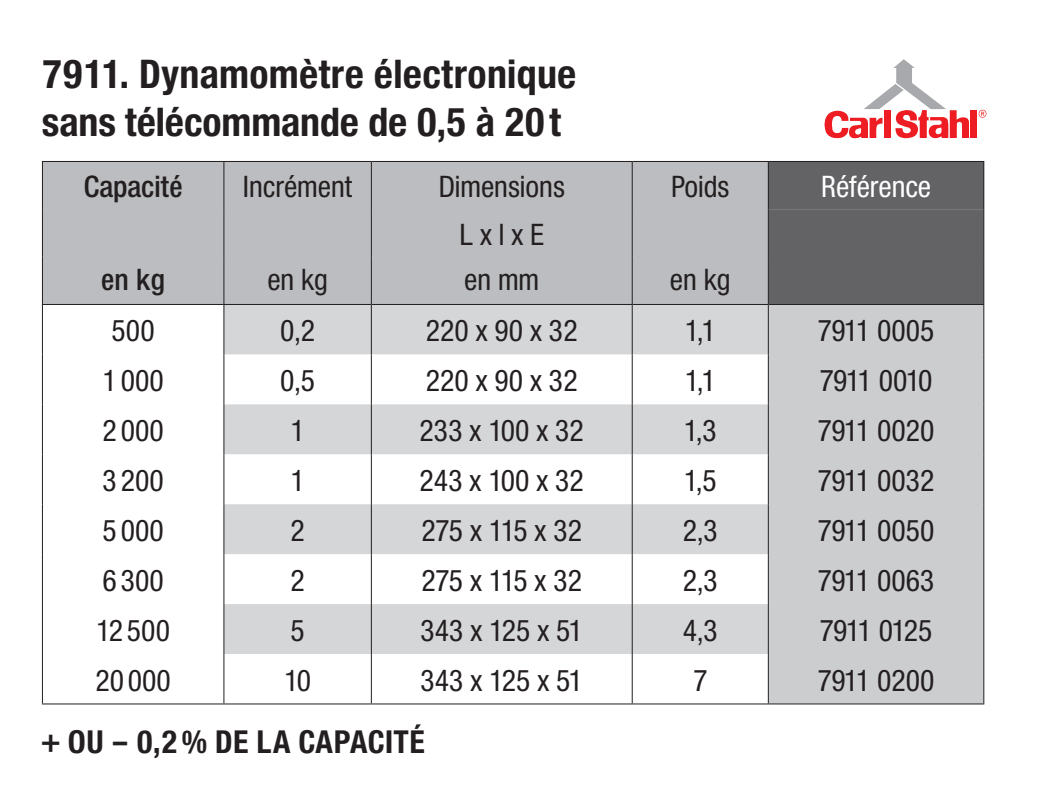
<style>
.page{position:relative;width:1040px;height:793px;background:#fff}
.page>*{position:absolute;margin:0;border:0;box-sizing:border-box;transform-origin:0 0}
.TXT_descriptif_coura{font:700 40px/48px "Neue Helvetica Condensed BQ";letter-spacing:.005em;color:#231f20}
.TXT_descriptif_coura-2{font:700 32px "Neue Helvetica Condensed BQ";letter-spacing:.02em;color:#231f20}
.t1{font:30px "Neue Helvetica Condensed BQ";color:#231f20}
.t2{font:30px "Neue Helvetica Condensed BQ";letter-spacing:-.065em;color:#231f20}
.t3{font:500 30px "Neue Helvetica Condensed BQ";color:#231f20}
.t4{font:30px "Neue Helvetica Condensed BQ";color:#fff}
</style>
<div class="page">
<div style="left:970px;top:110px;width:7px;height:28px;background:#ee1d23"></div>
<svg style="left:824px;top:59px;width:145px;height:79px"></svg>
<svg style="left:978px;top:110px;width:8px;height:8px"></svg>
<div style="left:43px;top:162px;width:724px;height:142px;background:#bcbdc0"></div>
<div style="left:768px;top:161px;width:216px;height:48px;background:#636366"></div>
<div style="left:769px;top:209px;width:214px;height:95px;background:#636366"></div>
<svg style="left:225px;top:305px;width:542px;height:348px;fill:#d5d6d8"></svg>
<div style="left:769px;top:305px;width:214px;height:398px;background:#cccdcf"></div>
<hr style="left:42px;top:209px;width:1px;height:48px;background:#231f20">
<hr style="left:371px;top:209px;width:1px;height:48px;background:#231f20">
<hr style="left:223px;top:209px;width:2px;height:48px;background:#231f20">
<hr style="left:767px;top:209px;width:2px;height:48px;background:#231f20">
<hr style="left:983px;top:209px;width:1px;height:48px;background:#231f20">
<hr style="left:42px;top:257px;width:1px;height:47px;background:#231f20">
<hr style="left:223px;top:257px;width:2px;height:47px;background:#231f20">
<hr style="left:371px;top:257px;width:1px;height:47px;background:#231f20">
<hr style="left:767px;top:257px;width:2px;height:47px;background:#231f20">
<hr style="left:983px;top:257px;width:1px;height:47px;background:#231f20">
<hr style="left:42px;top:161px;width:182px;height:1px;background:#231f20">
<hr style="left:42px;top:162px;width:1px;height:47px;background:#231f20">
<hr style="left:371px;top:161px;width:261px;height:1px;background:#231f20">
<hr style="left:371px;top:162px;width:1px;height:47px;background:#231f20">
<hr style="left:631px;top:162px;width:2px;height:47px;background:#231f20">
<hr style="left:224px;top:161px;width:147px;height:1px;background:#231f20">
<hr style="left:223px;top:162px;width:2px;height:47px;background:#231f20">
<hr style="left:632px;top:161px;width:136px;height:1px;background:#231f20">
<hr style="left:768px;top:161px;width:216px;height:1px;background:#231f20">
<hr style="left:767px;top:162px;width:2px;height:47px;background:#231f20">
<hr style="left:983px;top:162px;width:1px;height:47px;background:#231f20">
<hr style="left:631px;top:209px;width:2px;height:48px;background:#231f20">
<hr style="left:631px;top:257px;width:2px;height:47px;background:#231f20">
<hr style="left:42px;top:653px;width:1px;height:50px;background:#231f20">
<hr style="left:223px;top:653px;width:2px;height:50px;background:#231f20">
<hr style="left:371px;top:653px;width:1px;height:50px;background:#231f20">
<hr style="left:631px;top:653px;width:2px;height:50px;background:#231f20">
<hr style="left:767px;top:653px;width:2px;height:50px;background:#231f20">
<hr style="left:983px;top:653px;width:1px;height:50px;background:#231f20">
<hr style="left:42px;top:703px;width:182px;height:1px;background:#231f20">
<hr style="left:224px;top:703px;width:147px;height:1px;background:#231f20">
<hr style="left:371px;top:703px;width:261px;height:1px;background:#231f20">
<hr style="left:632px;top:703px;width:136px;height:1px;background:#231f20">
<hr style="left:768px;top:703px;width:216px;height:1px;background:#231f20">
<hr style="left:42px;top:304px;width:182px;height:1px;background:#231f20">
<hr style="left:42px;top:305px;width:1px;height:49px;background:#231f20">
<hr style="left:224px;top:304px;width:147px;height:1px;background:#231f20">
<hr style="left:223px;top:305px;width:2px;height:49px;background:#231f20">
<hr style="left:371px;top:304px;width:261px;height:1px;background:#231f20">
<hr style="left:371px;top:305px;width:1px;height:49px;background:#231f20">
<hr style="left:632px;top:304px;width:136px;height:1px;background:#231f20">
<hr style="left:631px;top:305px;width:2px;height:49px;background:#231f20">
<hr style="left:768px;top:304px;width:216px;height:1px;background:#231f20">
<hr style="left:767px;top:305px;width:2px;height:49px;background:#231f20">
<hr style="left:983px;top:305px;width:1px;height:49px;background:#231f20">
<hr style="left:42px;top:354px;width:1px;height:50px;background:#231f20">
<hr style="left:223px;top:354px;width:2px;height:50px;background:#231f20">
<hr style="left:371px;top:354px;width:1px;height:50px;background:#231f20">
<hr style="left:631px;top:354px;width:2px;height:50px;background:#231f20">
<hr style="left:767px;top:354px;width:2px;height:50px;background:#231f20">
<hr style="left:983px;top:354px;width:1px;height:50px;background:#231f20">
<hr style="left:42px;top:404px;width:1px;height:50px;background:#231f20">
<hr style="left:223px;top:404px;width:2px;height:50px;background:#231f20">
<hr style="left:371px;top:404px;width:1px;height:50px;background:#231f20">
<hr style="left:631px;top:404px;width:2px;height:50px;background:#231f20">
<hr style="left:767px;top:404px;width:2px;height:50px;background:#231f20">
<hr style="left:983px;top:404px;width:1px;height:50px;background:#231f20">
<hr style="left:42px;top:454px;width:1px;height:50px;background:#231f20">
<hr style="left:223px;top:454px;width:2px;height:50px;background:#231f20">
<hr style="left:371px;top:454px;width:1px;height:50px;background:#231f20">
<hr style="left:631px;top:454px;width:2px;height:50px;background:#231f20">
<hr style="left:767px;top:454px;width:2px;height:50px;background:#231f20">
<hr style="left:983px;top:454px;width:1px;height:50px;background:#231f20">
<hr style="left:42px;top:504px;width:1px;height:50px;background:#231f20">
<hr style="left:223px;top:504px;width:2px;height:50px;background:#231f20">
<hr style="left:371px;top:504px;width:1px;height:50px;background:#231f20">
<hr style="left:631px;top:504px;width:2px;height:50px;background:#231f20">
<hr style="left:767px;top:504px;width:2px;height:50px;background:#231f20">
<hr style="left:983px;top:504px;width:1px;height:50px;background:#231f20">
<hr style="left:42px;top:554px;width:1px;height:50px;background:#231f20">
<hr style="left:223px;top:554px;width:2px;height:50px;background:#231f20">
<hr style="left:371px;top:554px;width:1px;height:50px;background:#231f20">
<hr style="left:631px;top:554px;width:2px;height:50px;background:#231f20">
<hr style="left:767px;top:554px;width:2px;height:50px;background:#231f20">
<hr style="left:983px;top:554px;width:1px;height:50px;background:#231f20">
<hr style="left:42px;top:604px;width:1px;height:49px;background:#231f20">
<hr style="left:223px;top:604px;width:2px;height:49px;background:#231f20">
<hr style="left:371px;top:604px;width:1px;height:49px;background:#231f20">
<hr style="left:631px;top:604px;width:2px;height:49px;background:#231f20">
<hr style="left:767px;top:604px;width:2px;height:49px;background:#231f20">
<hr style="left:983px;top:604px;width:1px;height:49px;background:#231f20">
<p class="TXT_descriptif_coura" style="left:42px;top:50px;width:536px">7911. Dynamomètre électronique sans télécommande de 0,5 à 20t</p>
<p class="t3" style="left:84px;top:168px;width:100px">Capacité</p>
<p class="t1" style="left:243px;top:169px;width:111px">Incrément</p>
<p class="t1" style="left:439px;top:169px;width:128px">Dimensions</p>
<p class="t1" style="left:671px;top:169px;width:60px">Poids</p>
<p class="t4" style="left:821px;top:169px;width:111px">Référence</p>
<p class="t1" style="left:459px;top:216px;width:86px">L x l x E</p>
<p class="t3" style="left:101px;top:262px;width:65px">en kg</p>
<p class="t1" style="left:267px;top:262px;width:62px">en kg</p>
<p class="t1" style="left:464px;top:262px;width:76px">en mm</p>
<p class="t1" style="left:670px;top:262px;width:62px">en kg</p>
<p class="t1" style="left:112px;top:313px;width:45px">500</p>
<p class="t1" style="left:280px;top:313px;width:36px">0,2</p>
<p class="t1" style="left:426px;top:313px;width:153px">220 x 90 x 32</p>
<p class="t1" style="left:684px;top:313px;width:33px">1,1</p>
<p class="t1" style="left:817px;top:313px;width:118px">7911 0005</p>
<p class="t1" style="left:103px;top:362px;width:63px">1 000</p>
<p class="t1" style="left:280px;top:362px;width:36px">0,5</p>
<p class="t1" style="left:426px;top:362px;width:153px">220 x 90 x 32</p>
<p class="t1" style="left:684px;top:362px;width:33px">1,1</p>
<p class="t2" style="left:819px;top:362px;width:115px">7911 0010</p>
<p class="t1" style="left:103px;top:412px;width:63px">2 000</p>
<p class="t1" style="left:290px;top:412px;width:16px">1</p>
<p class="t1" style="left:419px;top:412px;width:166px">233 x 100 x 32</p>
<p class="t1" style="left:684px;top:412px;width:35px">1,3</p>
<p class="t1" style="left:817px;top:412px;width:118px">7911 0020</p>
<p class="t1" style="left:103px;top:462px;width:63px">3 200</p>
<p class="t1" style="left:290px;top:462px;width:16px">1</p>
<p class="t1" style="left:419px;top:462px;width:166px">243 x 100 x 32</p>
<p class="t1" style="left:684px;top:462px;width:35px">1,5</p>
<p class="t1" style="left:817px;top:462px;width:118px">7911 0032</p>
<p class="t1" style="left:103px;top:512px;width:63px">5 000</p>
<p class="t1" style="left:290px;top:512px;width:16px">2</p>
<p class="t1" style="left:421px;top:512px;width:162px">275 x 115 x 32</p>
<p class="t1" style="left:683px;top:512px;width:36px">2,3</p>
<p class="t1" style="left:817px;top:512px;width:118px">7911 0050</p>
<p class="t1" style="left:103px;top:562px;width:63px">6 300</p>
<p class="t1" style="left:290px;top:562px;width:16px">2</p>
<p class="t1" style="left:421px;top:562px;width:162px">275 x 115 x 32</p>
<p class="t1" style="left:683px;top:562px;width:36px">2,3</p>
<p class="t1" style="left:817px;top:562px;width:118px">7911 0063</p>
<p class="t1" style="left:96px;top:612px;width:75px">12 500</p>
<p class="t1" style="left:290px;top:612px;width:16px">5</p>
<p class="t1" style="left:420px;top:612px;width:164px">343 x 125 x 51</p>
<p class="t1" style="left:683px;top:612px;width:36px">4,3</p>
<p class="t2" style="left:819px;top:612px;width:115px">7911 0125</p>
<p class="t1" style="left:95px;top:662px;width:77px">20 000</p>
<p class="t1" style="left:284px;top:662px;width:28px">10</p>
<p class="t1" style="left:420px;top:662px;width:164px">343 x 125 x 51</p>
<p class="t1" style="left:693px;top:662px;width:16px">7</p>
<p class="t1" style="left:817px;top:662px;width:118px">7911 0200</p>
<p class="TXT_descriptif_coura-2" style="left:42px;top:722px;width:384px">+ OU – 0,2% DE LA CAPACITÉ</p>
</div>
